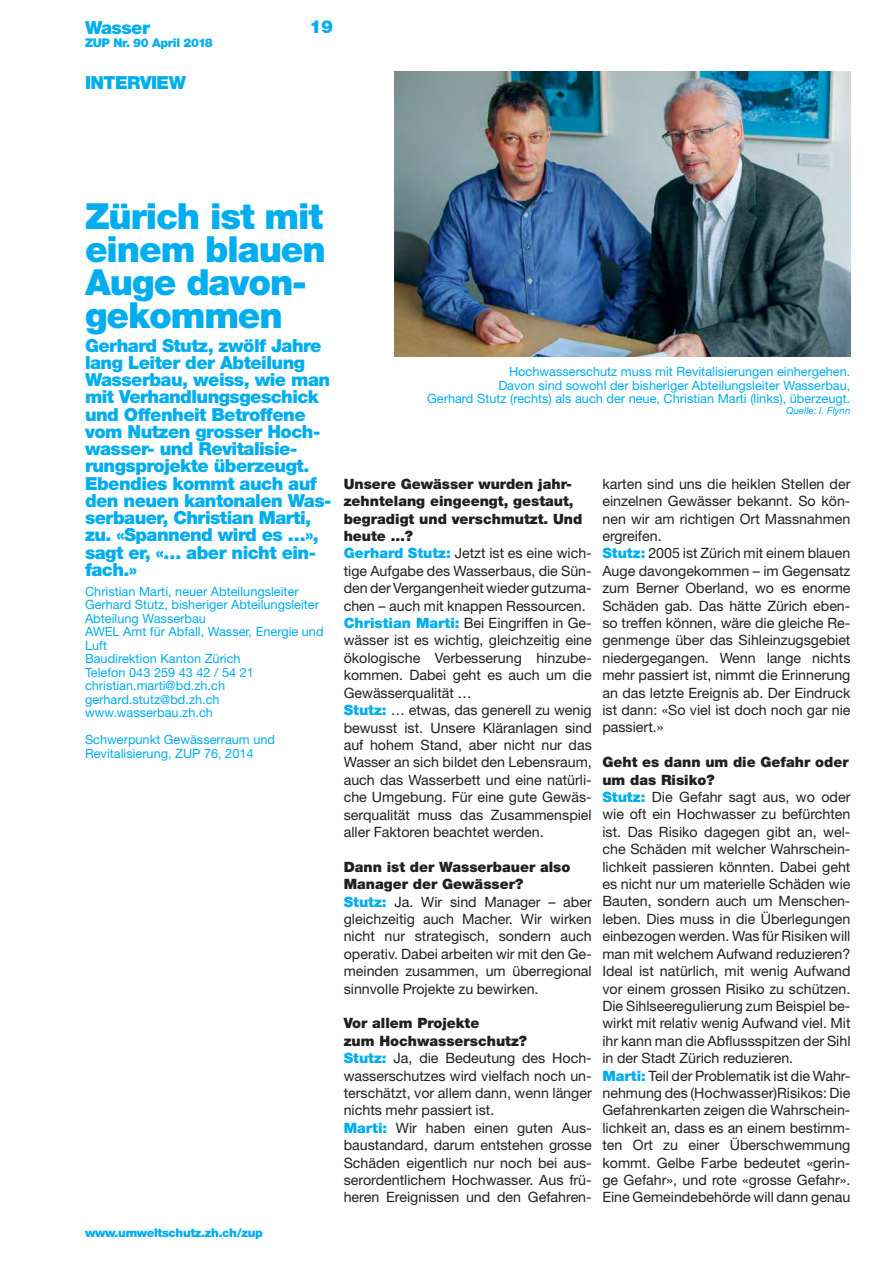
<style>
.page{position:relative;width:893px;height:1263px;background:#fff}
.page>*{position:absolute;margin:0;border:0;box-sizing:border-box;transform-origin:0 0}
.t1{font:900 36px/33px "Helvetica Neue LT Std";letter-spacing:-.03em;color:#00aeef}
.t2{font:900 18px/17.2px "Helvetica Neue LT Std";letter-spacing:-.03em;color:#00aeef}
.t3{font:14.25px/17.4px "Helvetica Neue LT Std";color:#231f20}
.t4{font:12.75px/13.5px "Helvetica Neue LT Std";color:#00aeef}
.t5{font:900 12px "Helvetica Neue LT Std";letter-spacing:-.03em;color:#00aeef}
.t6{font:italic 9.75px "Helvetica Neue LT Std";color:#00aeef}
.s1{font-weight:900}
.s2{font-weight:900;color:#00aeef}
</style>
<div class="page">
<img style="left:394px;top:71px;width:456px;height:285px">
<p class="t2" style="left:85px;top:21px;width:66px">Wasser</p>
<p class="t2" style="left:310px;top:18px;width:25px">19</p>
<p class="t5" style="left:85px;top:38px;width:129px">ZUP Nr. 90 April 2018</p>
<p class="t2" style="left:85px;top:76px;width:103px">INTERVIEW</p>
<h1 class="t1" style="left:85px;top:204px;width:242px">Zürich ist mit einem blauen<br>Auge davon&shy;gekommen</h1>
<p class="t2" style="left:85px;top:339px;width:248px">Gerhard Stutz, zwölf Jahre lang Leiter der Abteilung<br>Wasserbau, weiss, wie man mit Verhandlungsgeschick und Offenheit Betroffene vom Nutzen grosser Hoch&shy;wasser- und Revitalisie&shy;rungsprojekte überzeugt.<br>Ebendies kommt auch auf den neuen kantonalen Was&shy;serbauer, Christian Marti, zu. «Spannend wird es …», sagt er, «… aber nicht ein&shy;fach.»</p>
<p class="t4" style="left:85px;top:586px;width:240px">Christian Marti, neuer Abteilungsleiter<br>Gerhard Stutz, bisheriger Abteilungsleiter<br>Abteilung Wasserbau<br>AWEL Amt für Abfall, Wasser, Energie und<br>Luft<br>Baudirektion Kanton Zürich<br>Telefon 043 259 43 42 / 54 21 christian.marti@bd.zh.ch gerhard.stutz@bd.zh.ch www.wasserbau.zh.ch</p>
<p class="t4" style="left:85px;top:735px;width:192px">Schwerpunkt Gewässerraum und<br>Revitalisierung, ZUP 76, 2014</p>
<p class="t5" style="left:85px;top:1229px;width:179px">www.umweltschutz.zh.ch/zup</p>
<p class="t4" style="left:427px;top:366px;width:425px;text-align:right">Hochwasserschutz muss mit Revitalisierungen einhergehen.<br>Davon sind sowohl der bisheriger Abteilungsleiter Wasserbau,<br>Gerhard Stutz (rechts) als auch der neue, Christian Marti (links), überzeugt.</p>
<p class="t6" style="left:786px;top:407px;width:66px">Quelle: I. Flynn</p>
<p class="t3" style="left:344px;top:477px;width:250px"><span class="s1">Unsere Gewässer wurden jahr&shy;zehntelang eingeengt, gestaut, begradigt und verschmutzt. Und heute …?<br></span><span class="s2">Gerhard Stutz:</span> Jetzt ist es eine wich&shy;tige Aufgabe des Wasserbaus, die Sün&shy;den der Vergangenheit wieder gutzuma&shy;chen – auch mit knappen Ressourcen.<br><span class="s2">Christian Marti:</span> Bei Eingriffen in Ge&shy;wässer ist es wichtig, gleichzeitig eine ökologische Verbesserung hinzube&shy;kommen. Dabei geht es auch um die Gewässerqualität …<br><span class="s2">Stutz:</span> … etwas, das generell zu wenig bewusst ist. Unsere Kläranlagen sind auf hohem Stand, aber nicht nur das Wasser an sich bildet den Lebensraum, auch das Wasserbett und eine natürli&shy;che Umgebung. Für eine gute Gewäs&shy;serqualität muss das Zusammenspiel aller Faktoren beachtet werden.</p>
<p class="t3" style="left:344px;top:860px;width:250px"><span class="s1">Dann ist der Wasserbauer also Manager der Gewässer?<br></span><span class="s2">Stutz:</span> Ja. Wir sind Manager – aber gleichzeitig auch Macher. Wir wirken nicht nur strategisch, sondern auch operativ. Dabei arbeiten wir mit den Ge&shy;meinden zusammen, um überregional sinnvolle Projekte zu bewirken.</p>
<p class="t3" style="left:344px;top:1016px;width:250px"><span class="s1">Vor allem Projekte<br>zum Hochwasserschutz?<br></span><span class="s2">Stutz:</span> Ja, die Bedeutung des Hoch&shy;wasserschutzes wird vielfach noch un&shy;terschätzt, vor allem dann, wenn länger nichts mehr passiert ist.<br><span class="s2">Marti:</span> Wir haben einen guten Aus&shy;baustandard, darum entstehen grosse Schäden eigentlich nur noch bei aus&shy;serordentlichem Hochwasser. Aus frü&shy;heren Ereignissen und den Gefahren-</p>
<p class="t3" style="left:602px;top:477px;width:250px">karten sind uns die heiklen Stellen der einzelnen Gewässer bekannt. So kön&shy;nen wir am richtigen Ort Massnahmen ergreifen.<br><span class="s2">Stutz:</span> 2005 ist Zürich mit einem blauen Auge davongekommen – im Gegensatz zum Berner Oberland, wo es enorme Schäden gab. Das hätte Zürich eben&shy;so treffen können, wäre die gleiche Re&shy;genmenge über das Sihleinzugsgebiet niedergegangen. Wenn lange nichts mehr passiert ist, nimmt die Erinnerung an das letzte Ereignis ab. Der Eindruck ist dann: «So viel ist doch noch gar nie passiert.»</p>
<p class="t3" style="left:602px;top:755px;width:250px"><span class="s1">Geht es dann um die Gefahr oder um das Risiko?<br></span><span class="s2">Stutz:</span> Die Gefahr sagt aus, wo oder wie oft ein Hochwasser zu befürchten ist. Das Risiko dagegen gibt an, wel&shy;che Schäden mit welcher Wahrschein&shy;lichkeit passieren könnten. Dabei geht es nicht nur um materielle Schäden wie Bauten, sondern auch um Menschen&shy;leben. Dies muss in die Überlegungen einbezogen werden. Was für Risiken will man mit welchem Aufwand reduzieren?<br>Ideal ist natürlich, mit wenig Aufwand vor einem grossen Risiko zu schützen.<br>Die Sihlseeregulierung zum Beispiel be&shy;wirkt mit relativ wenig Aufwand viel. Mit ihr kann man die Abflussspitzen der Sihl in der Stadt Zürich reduzieren.<br><span class="s2">Marti:</span> Teil der Problematik ist die Wahr&shy;nehmung des (Hochwasser)Risikos: Die Gefahrenkarten zeigen die Wahrschein&shy;lichkeit an, dass es an einem bestimm&shy;ten Ort zu einer Überschwemmung kommt. Gelbe Farbe bedeutet «gerin&shy;ge Gefahr», und rote «grosse Gefahr».<br>Eine Gemeindebehörde will dann genau</p>
</div>
